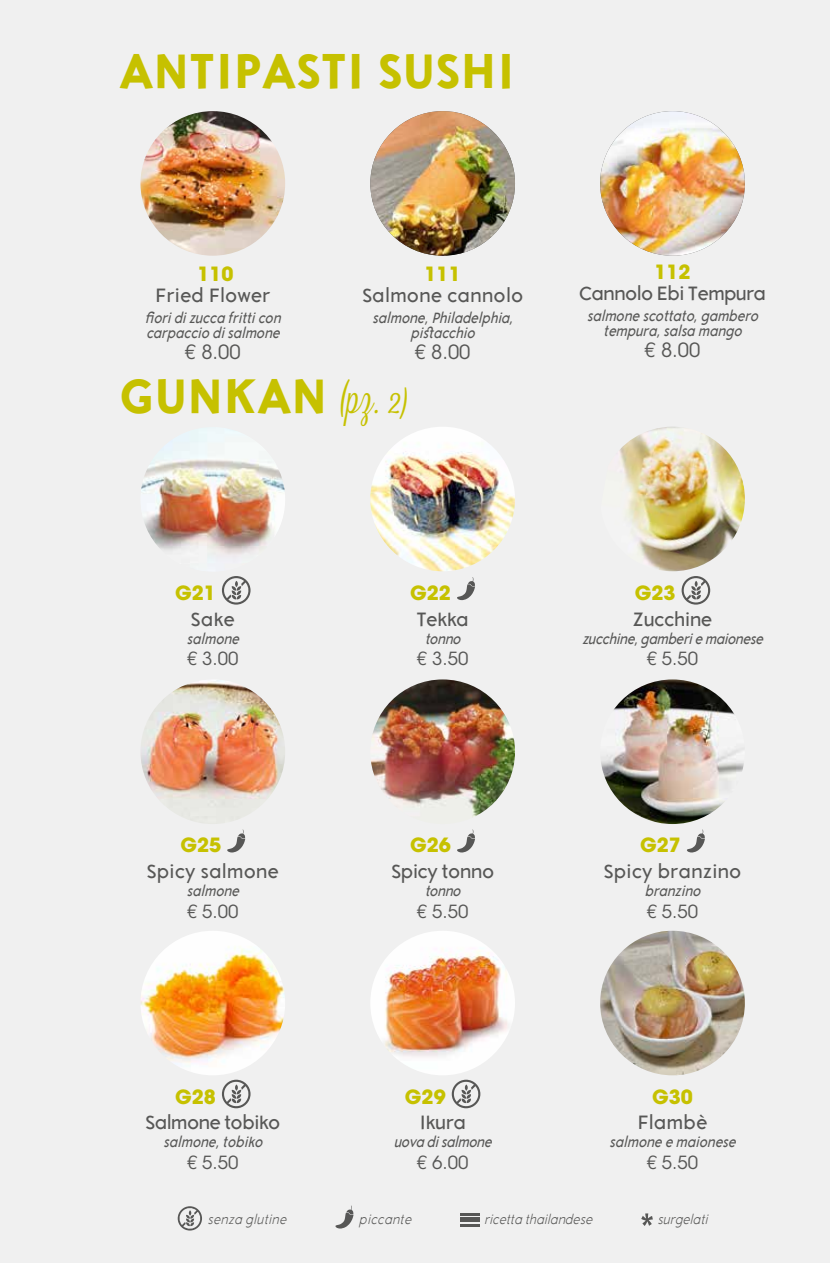
<style>
.page{position:relative;width:830px;height:1263px;background:#fff}
.page>*{position:absolute;margin:0;border:0;box-sizing:border-box;transform-origin:0 0}
.t1{font:900 49.5px "Aron Grotesque";color:#c6c100}
.t2{font:19.5px "Aron Grotesque";color:#575756}
.t3{font:700 19.5px "ITC Avant Garde Std";color:#c6c100}
.t4{font:19.5px "Aron Grotesque";letter-spacing:-.04em;color:#575756}
.t5{font:19.5px "Aron Grotesque";letter-spacing:-.03em;color:#575756}
.t6{font:19.5px "ITC Avant Garde Std";color:#575756}
.t7{font:18px "ITC Avant Garde Std";color:#575756}
.t8{font:italic 15px/15px "Aron Grotesque";color:#575756;text-align:center;scale:.88 1}
.t9{font:italic 300 13.5px "Aron Grotesque";color:#575756;scale:.88 1}
.s1{font-family:"Lavanderia";font-weight:400;font-size:43.5px}
</style>
<div class="page">
<div style="left:0;top:0;width:829px;height:1263px;background:#f0f0f0"></div>
<svg style="left:178px;top:1206px;width:24px;height:24px"></svg>
<svg style="left:460px;top:1213px;width:19px;height:2px"></svg>
<hr style="left:460px;top:1218px;width:19px;height:4px;background:#575756">
<svg style="left:460px;top:1224px;width:19px;height:2px"></svg>
<svg style="left:335px;top:1205px;width:18px;height:23px"></svg>
<svg style="left:641px;top:1213px;width:11px;height:13px"></svg>
<svg style="left:222px;top:576px;width:28px;height:29px"></svg>
<svg style="left:681px;top:576px;width:29px;height:29px"></svg>
<svg style="left:457px;top:577px;width:18px;height:23px"></svg>
<img style="left:140px;top:427px;width:145px;height:145px;border-radius:72px">
<img style="left:619px;top:427px;width:125px;height:144px">
<img style="left:370px;top:427px;width:144px;height:144px;border-radius:72px">
<svg style="left:227px;top:829px;width:18px;height:23px"></svg>
<img style="left:140px;top:679px;width:145px;height:145px;border-radius:72px">
<svg style="left:457px;top:829px;width:18px;height:23px"></svg>
<img style="left:370px;top:679px;width:144px;height:145px;border-radius:72px">
<svg style="left:687px;top:829px;width:17px;height:23px"></svg>
<img style="left:600px;top:679px;width:144px;height:145px;border-radius:72px">
<svg style="left:222px;top:1080px;width:28px;height:28px"></svg>
<img style="left:140px;top:931px;width:145px;height:144px;border-radius:72px">
<img style="left:600px;top:111px;width:144px;height:145px;border-radius:72px">
<svg style="left:451px;top:1080px;width:29px;height:28px"></svg>
<img style="left:370px;top:931px;width:144px;height:144px;border-radius:72px">
<img style="left:600px;top:931px;width:144px;height:144px;border-radius:72px">
<img style="left:370px;top:111px;width:144px;height:145px;border-radius:72px">
<img style="left:140px;top:111px;width:145px;height:145px;border-radius:72px">
<h1 class="t1" style="left:119px;top:41px;width:397px">ANTIPASTI SUSHI</h1>
<h2 class="t3" style="left:197px;top:261px;width:38px">110</h2>
<h2 class="t2" style="left:155px;top:284px;width:117px">Fried Flower</h2>
<p class="t8" style="left:145px;top:311px;width:160px;text-align:left">fioridizucca fritticon carpaccio disalmone</p>
<h2 class="t6" style="left:185px;top:340px;width:57px">€ 8.00</h2>
<h2 class="t3" style="left:424px;top:261px;width:38px">111</h2>
<h2 class="t2" style="left:362px;top:284px;width:163px">Salmone cannolo</h2>
<p class="t8" style="left:372px;top:311px;width:166px">salmone,Philadelphia, pistacchio</p>
<h2 class="t6" style="left:414px;top:340px;width:57px">€ 8.00</h2>
<h1 class="t1" style="left:119px;top:365px;width:290px">GUNKAN <span class="s1">(pz. 2)</span></h1>
<h2 class="t3" style="left:654px;top:260px;width:38px">112</h2>
<h2 class="t4" style="left:578px;top:282px;width:189px">Cannolo Ebi Tempura</h2>
<p class="t8" style="left:586px;top:309px;width:201px">salmonescottato,gambero tempura,salsa mango</p>
<h2 class="t6" style="left:644px;top:338px;width:57px">€ 8.00</h2>
<h2 class="t3" style="left:175px;top:580px;width:42px">G21</h2>
<h2 class="t2" style="left:190px;top:607px;width:46px">Sake</h2>
<p class="t8" style="left:186px;top:631px;width:66px">salmone</p>
<p class="t7" style="left:187px;top:648px;width:53px">€ 3.00</p>
<h2 class="t3" style="left:410px;top:580px;width:42px">G22</h2>
<h2 class="t2" style="left:416px;top:607px;width:54px">Tekka</h2>
<p class="t8" style="left:424px;top:631px;width:47px">tonno</p>
<p class="t7" style="left:416px;top:648px;width:53px">€ 3.50</p>
<h2 class="t3" style="left:634px;top:580px;width:42px">G23</h2>
<h2 class="t5" style="left:632px;top:607px;width:81px">Zucchine</h2>
<p class="t8" style="left:581px;top:631px;width:212px">zucchine,gamberiemaionese</p>
<p class="t7" style="left:646px;top:648px;width:53px">€ 5.50</p>
<h2 class="t3" style="left:180px;top:833px;width:42px">G25</h2>
<h2 class="t2" style="left:146px;top:860px;width:134px">Spicy salmone</h2>
<p class="t8" style="left:186px;top:883px;width:66px">salmone</p>
<p class="t7" style="left:187px;top:900px;width:53px">€ 5.00</p>
<h2 class="t3" style="left:175px;top:1084px;width:42px">G28</h2>
<h2 class="t4" style="left:145px;top:1111px;width:137px">Salmone tobiko</h2>
<p class="t8" style="left:163px;top:1135px;width:119px">salmone,tobiko</p>
<p class="t7" style="left:187px;top:1151px;width:53px">€ 5.50</p>
<h2 class="t3" style="left:410px;top:833px;width:42px">G26</h2>
<h2 class="t5" style="left:391px;top:860px;width:105px">Spicy tonno</h2>
<p class="t8" style="left:424px;top:883px;width:47px">tonno</p>
<p class="t7" style="left:416px;top:900px;width:53px">€ 5.50</p>
<h2 class="t3" style="left:405px;top:1084px;width:42px">G29</h2>
<h2 class="t2" style="left:419px;top:1111px;width:48px">Ikura</h2>
<p class="t8" style="left:393px;top:1135px;width:117px">uovadisalmone</p>
<p class="t7" style="left:416px;top:1151px;width:53px">€ 6.00</p>
<h2 class="t3" style="left:639px;top:833px;width:42px">G27</h2>
<h2 class="t2" style="left:603px;top:860px;width:139px">Spicy branzino</h2>
<p class="t8" style="left:644px;top:883px;width:70px">branzino</p>
<p class="t7" style="left:646px;top:900px;width:53px">€ 5.50</p>
<h2 class="t3" style="left:651px;top:1084px;width:42px">G30</h2>
<h2 class="t2" style="left:637px;top:1111px;width:72px">Flambè</h2>
<p class="t8" style="left:609px;top:1135px;width:150px">salmoneemaionese</p>
<p class="t7" style="left:646px;top:1151px;width:53px">€ 5.50</p>
<p class="t9" style="left:207px;top:1211px;width:95px">senza glutine</p>
<p class="t9" style="left:359px;top:1211px;width:65px">piccante</p>
<p class="t9" style="left:484px;top:1211px;width:128px">ricetta thailandese</p>
<p class="t9" style="left:657px;top:1211px;width:62px">surgelati</p>
</div>
